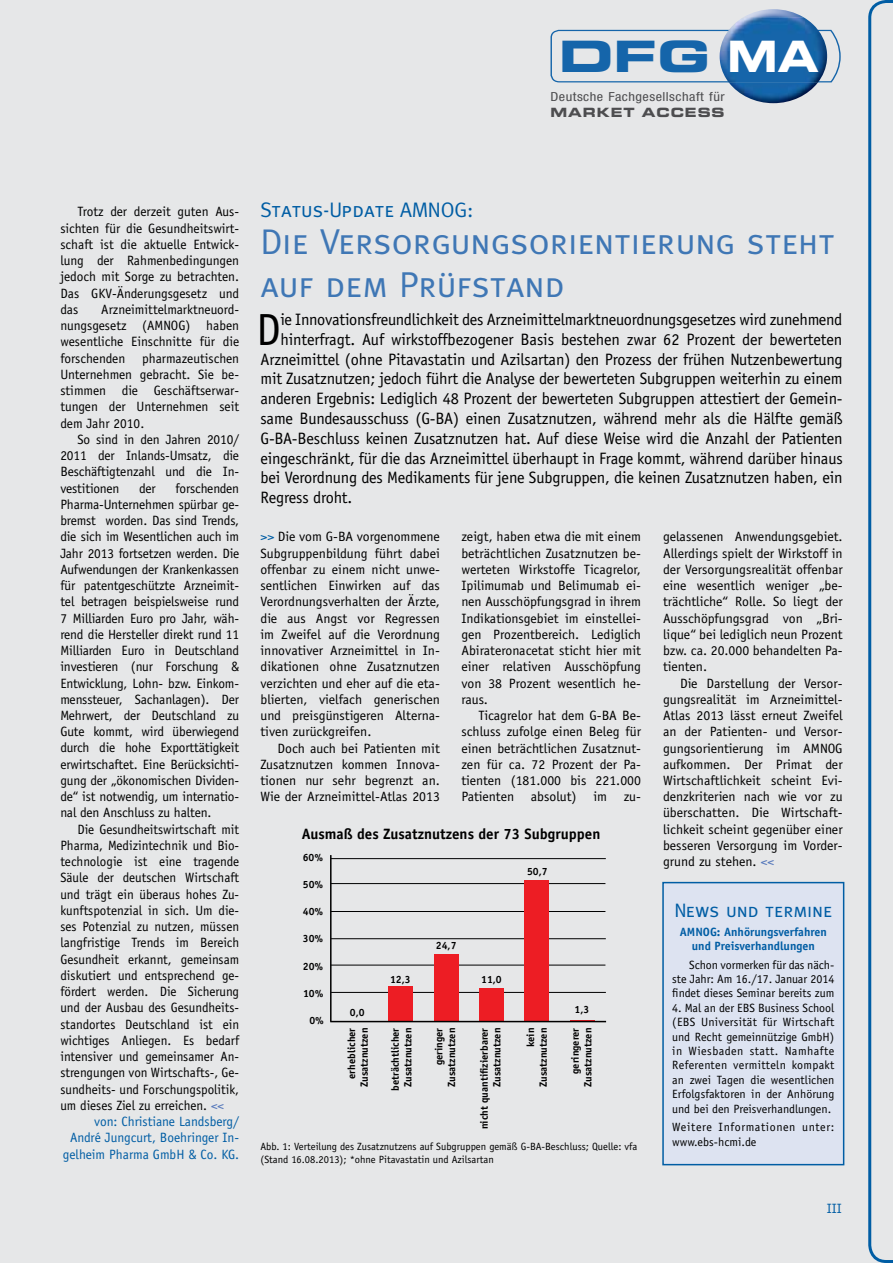
<style>
.page{position:relative;width:893px;height:1263px;background:#fff}
.page>*{position:absolute;margin:0;border:0;box-sizing:border-box;transform-origin:0 0}
.t1{font:45.15px "Officina Sans";color:#000}
.t2{font:43.2px "Eurostile Bold Extended Two";color:#1565aa;scale:1.14 1}
.t3{font:36px/43.2px "Meta Caps";color:#3f77b5}
.t4{font:21px "Meta Caps";color:#005da4}
.t5{font:19.5px "Meta Caps";color:#005da4}
.t6{font:16.5px "Officina Sans";letter-spacing:-.01em;color:#000}
.t7{font:700 15px "Officina Sans";color:#000}
.t8{font:13.5px/16.2px "Officina Sans";color:#000;text-align:justify}
.t9{font:13.5px/16.2px "Officina Sans";color:#005da4;text-align:right}
.t10{font:12.75px "Eurostile Bold Extended Two";letter-spacing:.07em;color:#4d4d4f}
.t11{font:condensed 12.45px "Helvetica Neue";letter-spacing:.035em;color:#4d4d4f;scale:1.14 1}
.t12{font:12px/14.4px "Officina Sans";color:#000;text-align:justify}
.t13{font:700 12px/14.4px "Officina Sans";color:#005da4;text-align:center}
.t14{font:12px/14.4px "Officina Sans";letter-spacing:.045em;color:#000}
.t15{font:700 10.5px/12.6px "Officina Sans";color:#000;text-align:right}
.t16{font:10.5px/12.6px "Officina Sans";color:#000}
.s1{color:#fff}
.s2{color:#587abc}
.s3{color:#005da4}
</style>
<div class="page">
<div style="left:0;top:0;width:867px;height:1263px;background:#e6e7e8"></div>
<svg style="left:867px;top:0;width:26px;height:1263px;background:#ced8e1"></svg>
<svg style="left:550px;top:29px;width:291px;height:54px;background:#dadfe4"></svg>
<img style="left:743px;top:9px;width:60px;height:8px">
<img style="left:729px;top:83px;width:98px;height:20px">
<img style="left:720px;top:17px;width:107px;height:66px">
<div style="left:663px;top:883px;width:181px;height:282px;background:#dde3f1"></div>
<div style="left:662px;top:882px;width:182px;height:283px;border:2px solid #005da4"></div>
<div style="left:259px;top:823px;width:383px;height:310px;background:#e6e7e8"></div>
<hr style="left:331px;top:992px;width:275px;height:1px;background:#000">
<hr style="left:330px;top:855px;width:2px;height:166px;background:#000">
<hr style="left:331px;top:965px;width:274px;height:1px;background:#000">
<hr style="left:331px;top:938px;width:275px;height:1px;background:#000">
<hr style="left:331px;top:911px;width:274px;height:1px;background:#000">
<hr style="left:331px;top:858px;width:275px;height:1px;background:#000">
<hr style="left:331px;top:883px;width:274px;height:1px;background:#000">
<div style="left:389px;top:986px;width:24px;height:35px;background:#ed1d24"></div>
<div style="left:479px;top:988px;width:24px;height:33px;background:#ed1d24"></div>
<div style="left:525px;top:880px;width:24px;height:141px;background:#ed1d24"></div>
<svg style="left:570px;top:1020px;width:24px;height:1px"></svg>
<div style="left:434px;top:954px;width:24px;height:67px;background:#ed1d24"></div>
<hr style="left:330px;top:1021px;width:276px;height:1px;background:#000">
<h2 class="t2" style="left:559px;top:26px;width:230px">DFG <span class="s1">MA</span></h2>
<p class="t11" style="left:550px;top:89px;width:154px">Deutsche Fachgesellschaft für</p>
<p class="t10" style="left:550px;top:104px;width:176px">MARKET ACCESS</p>
<p class="t8" style="left:60px;top:204px;width:180px;text-indent:17px">Trotz der derzeit guten Aus&shy;sichten für die Gesundheitswirt&shy;schaft ist die aktuelle Entwick&shy;lung der Rahmenbedingungen jedoch mit Sorge zu betrachten.<br>Das GKV-Änderungsgesetz und das</p>
<p class="t8" style="left:60px;top:301px;width:180px;text-indent:41px">Arzneimittelmarktneuord&shy;nungsgesetz (AMNOG) haben wesentliche Einschnitte für die forschenden pharmazeutischen Unternehmen gebracht. Sie be&shy;stimmen die Geschäftserwar&shy;tungen der Unternehmen seit dem Jahr 2010.</p>
<p class="t8" style="left:60px;top:431px;width:180px;text-indent:17px">So sind in den Jahren 2010/ 2011 der Inlands-Umsatz, die Beschäftigtenzahl und die In&shy;vestitionen</p>
<p class="t8" style="left:60px;top:480px;width:180px;text-indent:115px">forschenden Pharma-Unternehmen spürbar ge&shy;bremst worden. Das sind Trends, die sich im Wesentlichen auch im Jahr 2013 fortsetzen werden. Die Aufwendungen der Krankenkassen für patentgeschützte Arzneimit&shy;tel betragen beispielsweise rund 7 Milliarden Euro pro Jahr, wäh&shy;rend die Hersteller direkt rund 11<br>Milliarden Euro in Deutschland investieren (nur Forschung &amp; Entwicklung, Lohn- bzw. Einkom&shy;menssteuer, Sachanlagen). Der Mehrwert, der Deutschland zu Gute kommt, wird überwiegend durch die hohe Exporttätigkeit erwirtschaftet. Eine Berücksichti&shy;gung der „ökonomischen Dividen&shy;de“ ist notwendig, um internatio&shy;nal den Anschluss zu halten.</p>
<p class="t8" style="left:60px;top:821px;width:180px;text-indent:17px">Die Gesundheitswirtschaft mit Pharma, Medizintechnik und Bio&shy;technologie ist eine tragende Säule der deutschen Wirtschaft und trägt ein überaus hohes Zu&shy;kunftspotenzial in sich. Um die&shy;ses Potenzial zu nutzen, müssen langfristige Trends im Bereich Gesundheit erkannt, gemeinsam diskutiert und entsprechend ge&shy;fördert werden. Die Sicherung und der Ausbau des Gesundheits&shy;standortes Deutschland ist ein wichtiges Anliegen. Es bedarf intensiver und gemeinsamer An&shy;strengungen von Wirtschafts-, Ge&shy;sundheits- und Forschungspolitik, um dieses Ziel zu erreichen. <span class="s2">&lt;&lt;</span></p>
<p class="t9" style="left:63px;top:1113px;width:178px">von: Christiane Landsberg/<br>André Jungcurt, Boehringer In&shy;gelheim Pharma GmbH &amp; Co. KG.</p>
<p class="t8" style="left:139px;top:480px;width:18px">der</p>
<h3 class="t4" style="left:260px;top:197px;width:215px">Status-Update AMNOG:</h3>
<h3 class="t3" style="left:260px;top:219px;width:576px">Die Versorgungsorientierung steht auf dem Prüfstand</h3>
<h1 class="t1" style="left:256px;top:303px;width:26px">D</h1>
<p class="t6" style="left:280px;top:310px;width:563px">ie Innovationsfreundlichkeit des Arzneimittelmarktneuordnungsgesetzes wird zunehmend</p>
<p class="t6" style="left:280px;top:329px;width:563px">hinterfragt. Auf wirkstoffbezogener Basis bestehen zwar 62 Prozent der bewerteten</p>
<p class="t6" style="left:260px;top:349px;width:584px">Arzneimittel (ohne Pitavastatin und Azilsartan) den Prozess der frühen Nutzenbewertung</p>
<p class="t6" style="left:260px;top:369px;width:584px">mit Zusatznutzen; jedoch führt die Analyse der bewerteten Subgruppen weiterhin zu einem</p>
<p class="t6" style="left:260px;top:389px;width:584px">anderen Ergebnis: Lediglich 48 Prozent der bewerteten Subgruppen attestiert der Gemein-</p>
<p class="t6" style="left:260px;top:409px;width:584px">same Bundesausschuss (G-BA) einen Zusatznutzen, während mehr als die Hälfte gemäß</p>
<p class="t6" style="left:260px;top:428px;width:584px">G-BA-Beschluss keinen Zusatznutzen hat. Auf diese Weise wird die Anzahl der Patienten</p>
<p class="t6" style="left:260px;top:448px;width:584px">eingeschränkt, für die das Arzneimittel überhaupt in Frage kommt, während darüber hinaus</p>
<p class="t6" style="left:260px;top:468px;width:584px">bei Verordnung des Medikaments für jene Subgruppen, die keinen Zusatznutzen haben, ein</p>
<p class="t6" style="left:260px;top:488px;width:93px">Regress droht.</p>
<p class="t8" style="left:461px;top:529px;width:181px">zeigt, haben etwa die mit einem beträchtlichen Zusatznutzen be&shy;werteten Wirkstoffe Ticagrelor, Ipilimumab und Belimumab ei&shy;nen Ausschöpfungsgrad in ihrem Indikationsgebiet im einstellei&shy;gen Prozentbereich. Lediglich Abirateronacetat sticht hier mit einer relativen Ausschöpfung von 38 Prozent wesentlich he&shy;raus.</p>
<p class="t8" style="left:461px;top:707px;width:181px;text-indent:17px">Ticagrelor hat dem G-BA Be&shy;schluss zufolge einen Beleg für einen beträchtlichen Zusatznut&shy;zen für ca. 72 Prozent der Pa&shy;tienten (181.000 bis 221.000<br>Patienten absolut) im zu-</p>
<p class="t8" style="left:663px;top:529px;width:181px">gelassenen Anwendungsgebiet.<br>Allerdings spielt der Wirkstoff in der Versorgungsrealität offenbar eine wesentlich weniger „be&shy;trächtliche“ Rolle. So liegt der Ausschöpfungsgrad von „Bri&shy;lique“ bei lediglich neun Prozent bzw. ca. 20.000 behandelten Pa&shy;tienten.</p>
<p class="t8" style="left:663px;top:675px;width:181px;text-indent:17px">Die Darstellung der Versor&shy;gungsrealität im Arzneimittel-Atlas 2013 lässt erneut Zweifel an der Patienten- und Versor&shy;gungsorientierung im AMNOG aufkommen. Der Primat der Wirtschaftlichkeit scheint Evi&shy;denzkriterien nach wie vor zu überschatten. Die Wirtschaft&shy;lichkeit scheint gegenüber einer besseren Versorgung im Vorder&shy;grund zu stehen. <span class="s2">&lt;&lt;</span></p>
<p class="t8" style="left:260px;top:529px;width:181px"><span class="s3">&gt;&gt;</span> Die vom G-BA vorgenommene Subgruppenbildung führt dabei offenbar zu einem nicht unwe&shy;sentlichen Einwirken auf das Verordnungsverhalten der Ärzte, die aus Angst vor Regressen im Zweifel auf die Verordnung innovativer Arzneimittel in In&shy;dikationen ohne Zusatznutzen verzichten und eher auf die eta&shy;blierten, vielfach generischen und preisgünstigeren Alterna&shy;tiven zurückgreifen.</p>
<p class="t8" style="left:260px;top:740px;width:181px;text-indent:17px">Doch auch bei Patienten mit Zusatznutzen kommen Innova&shy;tionen nur sehr begrenzt an.<br>Wie der Arzneimittel-Atlas 2013</p>
<p class="t7" style="left:302px;top:824px;width:300px">Ausmaß des Zusatznutzens der 73 Subgruppen</p>
<p class="t15" style="left:303px;top:851px;width:22px">60%</p>
<p class="t15" style="left:527px;top:865px;width:22px">50,7</p>
<p class="t15" style="left:303px;top:878px;width:22px">50%</p>
<p class="t15" style="left:303px;top:905px;width:22px">40%</p>
<p class="t15" style="left:303px;top:932px;width:22px">30%</p>
<p class="t15" style="left:303px;top:959px;width:22px">20%</p>
<p class="t15" style="left:303px;top:987px;width:22px">10%</p>
<p class="t15" style="left:309px;top:1014px;width:16px">0%</p>
<p class="t15" style="left:350px;top:1006px;width:16px">0,0</p>
<p class="t15" style="left:390px;top:973px;width:22px">12,3</p>
<p class="t15" style="left:436px;top:939px;width:22px">24,7</p>
<p class="t15" style="left:481px;top:973px;width:22px">11,0</p>
<p class="t15" style="left:575px;top:1003px;width:16px">1,3</p>
<p class="t15" style="left:345px;top:1087px;width:61px;rotate:-90deg">erheblicher<br>Zusatznutzen</p>
<p class="t15" style="left:389px;top:1091px;width:65px;text-align:center;rotate:-90deg">beträchtlicher<br>Zusatznutzen</p>
<p class="t15" style="left:432px;top:1087px;width:61px;rotate:-90deg">geringer<br>Zusatznutzen</p>
<p class="t15" style="left:478px;top:1129px;width:103px;rotate:-90deg">nicht quantifizierbarer<br>Zusatznutzen</p>
<p class="t15" style="left:524px;top:1087px;width:61px;rotate:-90deg">kein<br>Zusatznutzen</p>
<p class="t15" style="left:569px;top:1087px;width:61px;rotate:-90deg">geringerer<br>Zusatznutzen</p>
<p class="t16" style="left:260px;top:1140px;width:378px">Abb. 1: Verteilung des Zusatznutzens auf Subgruppen gemäß G-BA-Beschluss; Quelle: vfa (Stand 16.08.2013); *ohne Pitavastatin und Azilsartan</p>
<h3 class="t5" style="left:674px;top:899px;width:160px">News und termine</h3>
<p class="t13" style="left:680px;top:924px;width:149px">AMNOG: Anhörungsverfahren und Preisverhandlungen</p>
<p class="t12" style="left:672px;top:957px;width:164px;text-indent:17px">Schon vormerken für das näch&shy;ste Jahr: Am 16./17. Januar 2014 findet dieses Seminar bereits zum</p>
<p class="t12" style="left:672px;top:1001px;width:164px">4. Mal an der EBS Business School (EBS Universität für Wirtschaft und Recht gemeinnützige GmbH) in Wiesbaden statt. Namhafte Referenten vermitteln kompakt an zwei Tagen die wesentlichen Erfolgsfaktoren in der Anhörung und bei den Preisverhandlungen.</p>
<p class="t14" style="left:672px;top:1120px;width:164px">Weitere Informationen unter: www.ebs-hcmi.de</p>
<p class="t9" style="left:827px;top:1200px;width:16px">III</p>
</div>
